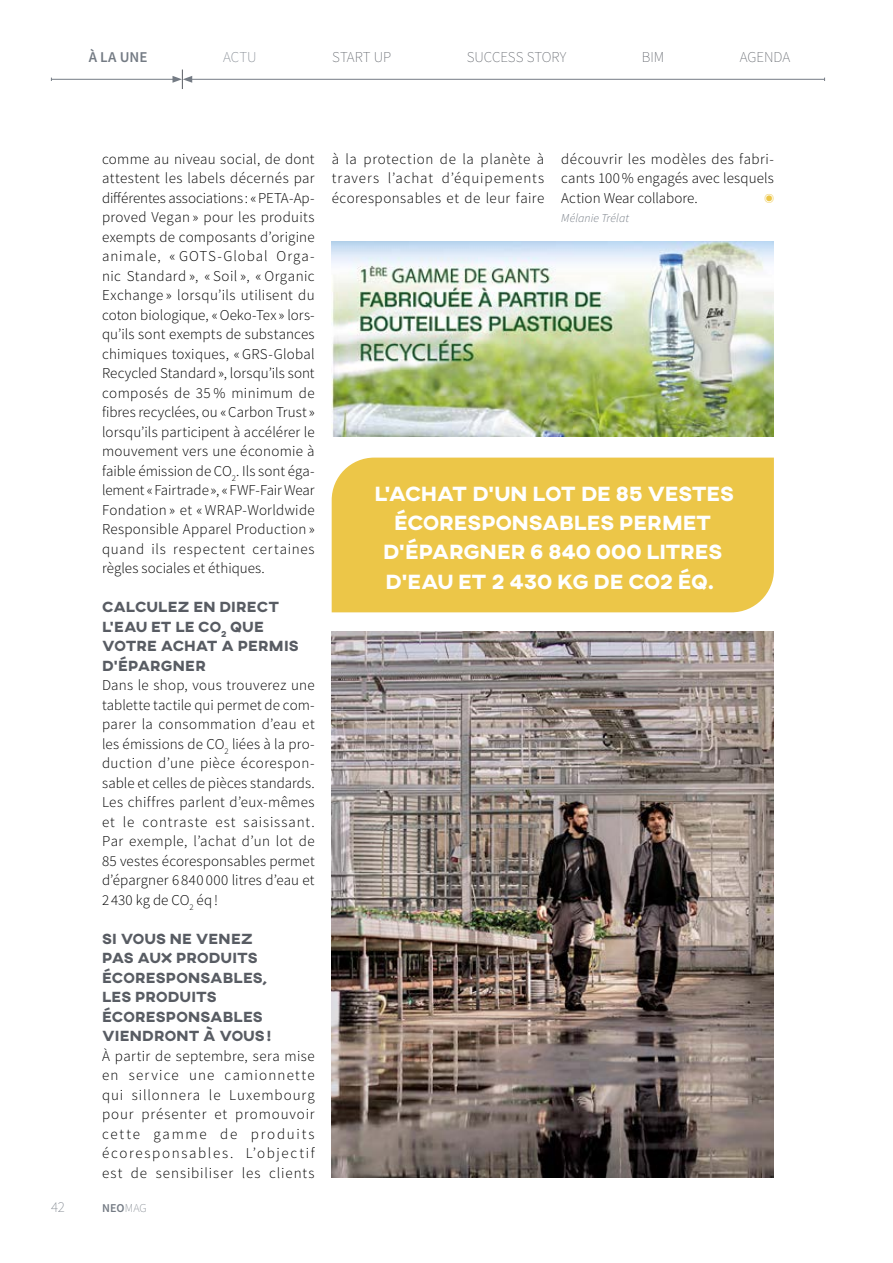
<style>
.page{position:relative;width:893px;height:1263px;background:#fff}
.page>*{position:absolute;margin:0;border:0;box-sizing:border-box;transform-origin:0 0}
.t1{font:800 21px/29.2px "AXIS";letter-spacing:-.01em;color:#fff;text-align:center}
.t2{font:300 15px/19.5px "Source Sans Pro";letter-spacing:.025em;color:#000;text-align:justify}
.t3{font:800 15px/19.5px "AXIS";letter-spacing:.005em;color:#585c63}
.t4{font:200 15px "Source Sans Pro";letter-spacing:-.005em;color:#585c63}
.t5{font:600 15px "Source Sans Pro";color:#747b84}
.t6{font:200 15px "Source Sans Pro";letter-spacing:-.005em;color:#747b84}
.t7{font:italic 300 12px "Source Sans Pro";letter-spacing:.005em;color:#747b84}
.t8{font:600 12px "Source Sans Pro";color:#747b84}
.t9{font:300 10.5px "Source Sans Pro";color:#ecc648}
.s1{font-weight:200}
</style>
<div class="page">
<img style="left:332px;top:631px;width:442px;height:547px">
<img style="left:332px;top:242px;width:442px;height:195px">
<div style="left:332px;top:458px;width:442px;height:154px;background:#ecc648"></div>
<hr style="left:190px;top:79px;width:635px;height:1px;background:#747b84">
<hr style="left:51px;top:79px;width:124px;height:1px;background:#747b84">
<svg style="left:172px;top:70px;width:20px;height:19px"></svg>
<p class="t5" style="left:89px;top:47px;width:60px">À LA UNE</p>
<p class="t6" style="left:223px;top:48px;width:35px">ACTU</p>
<p class="t4" style="left:332px;top:48px;width:61px">START UP</p>
<p class="t4" style="left:467px;top:48px;width:101px">SUCCESS STORY</p>
<p class="t4" style="left:642px;top:48px;width:24px">BIM</p>
<p class="t4" style="left:740px;top:48px;width:52px">AGENDA</p>
<p class="t2" style="left:102px;top:149px;width:214px">comme au niveau social, de dont attestent les labels décernés par différentes associations : «PETA-Ap&shy;proved Vegan » pour les produits exempts de composants d’origine animale, « GOTS-Global Orga&shy;nic Standard », « Soil », « Organic Exchange » lorsqu’ils utilisent du coton biologique, «Oeko-Tex » lors&shy;qu’ils sont exempts de substances chimiques toxiques, « GRS-Global Recycled Standard», lorsqu’ils sont composés de 35 % minimum de fibres recyclées, ou «Carbon Trust» lorsqu’ils participent à accélérer le mouvement vers une économie à faible émission de CO<sub>2</sub>. Ils sont éga&shy;lement «Fairtrade», «FWF-Fair Wear Fondation » et « WRAP-Worldwide Responsible Apparel Production » quand ils respectent certaines règles sociales et éthiques.</p>
<p class="t3" style="left:102px;top:598px;width:198px">CALCULEZ EN DIRECT<br>L’EAU ET LE CO<sub>2</sub> QUE<br>VOTRE ACHAT A PERMIS<br>D’ÉPARGNER</p>
<p class="t2" style="left:102px;top:676px;width:214px">Dans le shop, vous trouverez une tablette tactile qui permet de com&shy;parer la consommation d’eau et les émissions de CO<sub>2</sub> liées à la pro&shy;duction d’une pièce écorespon&shy;sable et celles de pièces standards.<br>Les chiffres parlent d’eux-mêmes et le contraste est saisissant.<br>Par exemple, l’achat d’un lot de 85 vestes écoresponsables permet d’épargner 6 840 000 litres d’eau et 2 430 kg de CO<sub>2</sub> éq!</p>
<p class="t3" style="left:102px;top:930px;width:171px">SI VOUS NE VENEZ<br>PAS AUX PRODUITS<br>ÉCORESPONSABLES,<br>LES PRODUITS<br>ÉCORESPONSABLES<br>VIENDRONT À VOUS!</p>
<p class="t2" style="left:102px;top:1046px;width:214px">À partir de septembre, sera mise en service une camionnette qui sillonnera le Luxembourg pour présenter et promouvoir cette gamme de produits écoresponsables. L’objectif est de sensibiliser les clients</p>
<p class="t6" style="left:51px;top:1198px;width:15px">42</p>
<p class="t8" style="left:102px;top:1200px;width:46px">NEO<span class="s1">MAG</span></p>
<p class="t2" style="left:332px;top:149px;width:214px">à la protection de la planète à travers l’achat d’équipements écoresponsables et de leur faire</p>
<p class="t2" style="left:561px;top:149px;width:214px">découvrir les modèles des fabri&shy;cants 100% engagés avec lesquels Action Wear collabore.</p>
<p class="t9" style="left:764px;top:192px;width:11px">◉</p>
<p class="t7" style="left:561px;top:211px;width:69px">Mélanie Trélat</p>
<h1 class="t1" style="left:374px;top:480px;width:361px">L’ACHAT D’UN LOT DE 85 VESTES<br>ÉCORESPONSABLES PERMET<br>D’ÉPARGNER 6 840 000 LITRES<br>D’EAU ET 2 430 KG DE CO2 ÉQ.</h1>
</div>
